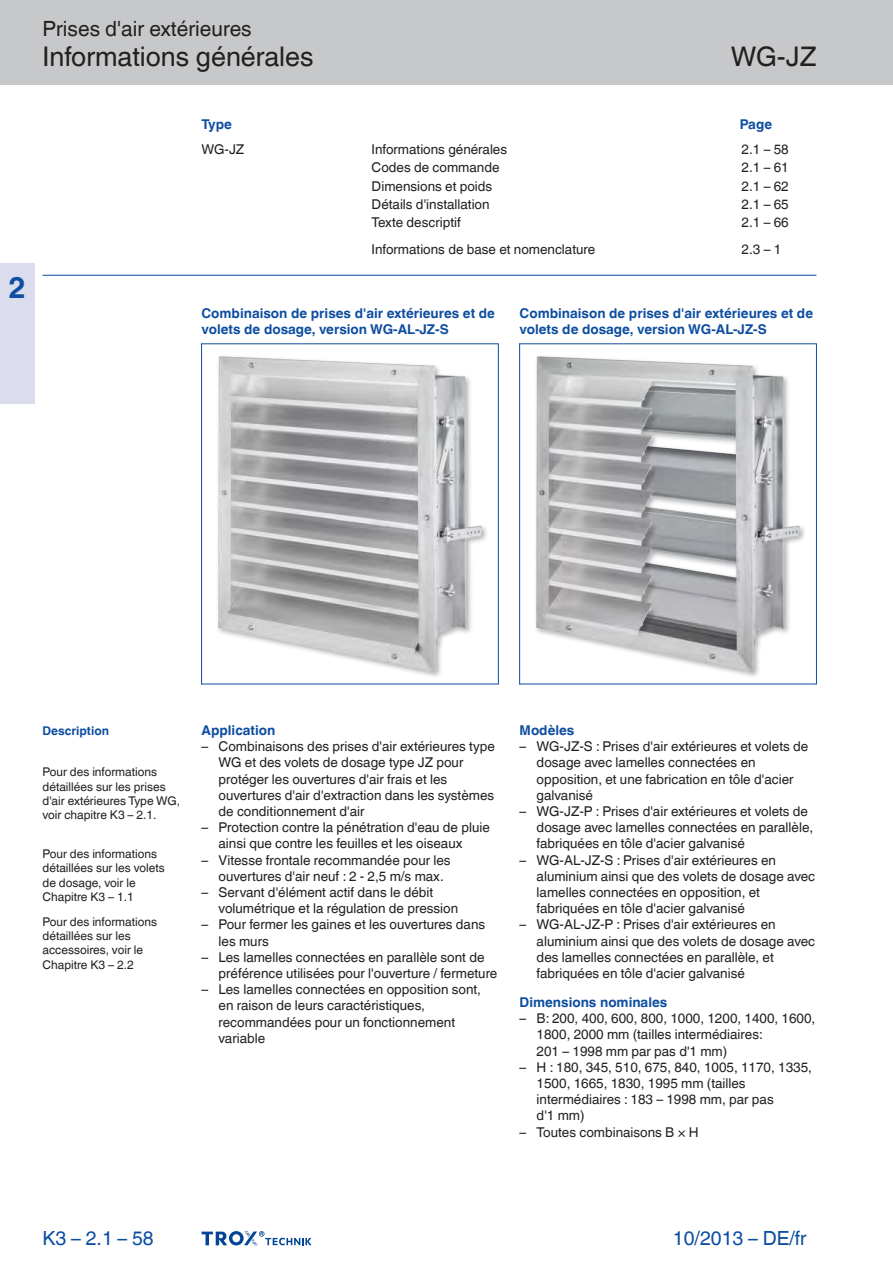
<style>
.page{position:relative;width:893px;height:1263px;background:#fff}
.page>*{position:absolute;margin:0;border:0;box-sizing:border-box;transform-origin:0 0}
.t1{font:700 30px "TROX Helvetica";color:#0d4da1}
.t2{font:27px "TROX Helvetica";color:#231f20}
.t3{font:21px "TROX Helvetica";color:#231f20}
.t4{font:19.5px "TROX Helvetica";color:#0d4da1}
.t5{font:13.5px/16.2px "TROX Helvetica";color:#231f20}
.t6{font:700 13.5px/16.2px "TROX Helvetica";color:#0d4da1}
.t7{font:12px/14.4px "TROX Helvetica";color:#231f20}
.t8{font:700 12px "TROX Helvetica";color:#0d4da1}
</style>
<div class="page">
<div style="left:0;top:0;width:893px;height:85px;background:#c7c8ca"></div>
<div style="left:0;top:264px;width:34px;height:140px;background:#dbddef"></div>
<hr style="left:43px;top:275px;width:773px;height:1px;background:#0d4da1">
<img style="left:205px;top:344px;width:290px;height:340px">
<img style="left:523px;top:344px;width:290px;height:340px">
<hr style="left:201px;top:343px;width:1px;height:341px;background:#0d4da1">
<hr style="left:498px;top:343px;width:1px;height:341px;background:#0d4da1">
<hr style="left:201px;top:343px;width:297px;height:1px;background:#0d4da1">
<hr style="left:201px;top:684px;width:297px;height:1px;background:#0d4da1">
<hr style="left:519px;top:343px;width:1px;height:341px;background:#0d4da1">
<hr style="left:816px;top:343px;width:1px;height:341px;background:#0d4da1">
<hr style="left:519px;top:343px;width:297px;height:1px;background:#0d4da1">
<hr style="left:519px;top:684px;width:297px;height:1px;background:#0d4da1">
<svg style="left:202px;top:1231px;width:110px;height:15px"></svg>
<h1 class="t1" style="left:8px;top:270px;width:19px">2</h1>
<h3 class="t3" style="left:43px;top:17px;width:211px">Prises d'air extérieures</h3>
<h2 class="t2" style="left:43px;top:41px;width:273px">Informations générales</h2>
<h2 class="t2" style="left:731px;top:41px;width:87px">WG-JZ</h2>
<p class="t6" style="left:202px;top:116px;width:32px">Type</p>
<p class="t5" style="left:202px;top:142px;width:44px">WG-JZ</p>
<p class="t5" style="left:372px;top:142px;width:137px">Informations générales</p>
<p class="t5" style="left:742px;top:142px;width:49px">2.1 – 58</p>
<p class="t5" style="left:372px;top:160px;width:129px">Codes de commande</p>
<p class="t5" style="left:742px;top:160px;width:49px">2.1 – 61</p>
<p class="t5" style="left:372px;top:178px;width:122px">Dimensions et poids</p>
<p class="t5" style="left:742px;top:178px;width:49px">2.1 – 62</p>
<p class="t5" style="left:372px;top:196px;width:119px">Détails d'installation</p>
<p class="t5" style="left:742px;top:196px;width:49px">2.1 – 65</p>
<p class="t5" style="left:372px;top:214px;width:91px">Texte descriptif</p>
<p class="t5" style="left:742px;top:214px;width:49px">2.1 – 66</p>
<p class="t6" style="left:740px;top:116px;width:34px">Page</p>
<p class="t5" style="left:372px;top:241px;width:225px">Informations de base et nomenclature</p>
<p class="t5" style="left:742px;top:241px;width:41px">2.3 – 1</p>
<p class="t6" style="left:202px;top:305px;width:295px">Combinaison de prises d'air extérieures et de volets de dosage, version WG-AL-JZ-S</p>
<p class="t6" style="left:520px;top:305px;width:295px">Combinaison de prises d'air extérieures et de volets de dosage, version WG-AL-JZ-S</p>
<p class="t8" style="left:43px;top:724px;width:68px">Description</p>
<p class="t7" style="left:43px;top:765px;width:139px">Pour des informations détaillées sur les prises d'air extérieures Type WG, voir chapitre K3 – 2.1.</p>
<p class="t7" style="left:43px;top:847px;width:124px">Pour des informations détaillées sur les volets de dosage, voir le<br>Chapitre K3 – 1.1</p>
<p class="t7" style="left:43px;top:914px;width:116px">Pour des informations détaillées sur les accessoires, voir le<br>Chapitre K3 – 2.2</p>
<p class="t6" style="left:202px;top:722px;width:75px">Application</p>
<p class="t5" style="left:219px;top:738px;width:278px;text-indent:-17px">– Combinaisons des prises d'air extérieures type WG et des volets de dosage type JZ pour protéger les ouvertures d'air frais et les ouvertures d'air d'extraction dans les systèmes de conditionnement d'air</p>
<p class="t5" style="left:219px;top:819px;width:273px;text-indent:-17px">– Protection contre la pénétration d'eau de pluie ainsi que contre les feuilles et les oiseaux</p>
<p class="t5" style="left:219px;top:852px;width:234px;text-indent:-17px">– Vitesse frontale recommandée pour les ouvertures d'air neuf : 2 - 2,5 m/s max.</p>
<p class="t5" style="left:219px;top:884px;width:241px;text-indent:-17px">– Servant d'élément actif dans le débit volumétrique et la régulation de pression</p>
<p class="t5" style="left:219px;top:917px;width:268px;text-indent:-17px">– Pour fermer les gaines et les ouvertures dans les murs</p>
<p class="t5" style="left:219px;top:949px;width:280px;text-indent:-17px">– Les lamelles connectées en parallèle sont de préférence utilisées pour l'ouverture / fermeture</p>
<p class="t5" style="left:219px;top:981px;width:264px;text-indent:-17px">– Les lamelles connectées en opposition sont, en raison de leurs caractéristiques, recommandées pour un fonctionnement variable</p>
<p class="t6" style="left:520px;top:722px;width:56px">Modèles</p>
<p class="t5" style="left:537px;top:738px;width:273px;text-indent:-17px">– WG-JZ-S : Prises d'air extérieures et volets de dosage avec lamelles connectées en opposition, et une fabrication en tôle d'acier galvanisé</p>
<p class="t5" style="left:537px;top:803px;width:278px;text-indent:-17px">– WG-JZ-P : Prises d'air extérieures et volets de dosage avec lamelles connectées en parallèle, fabriquées en tôle d'acier galvanisé</p>
<p class="t5" style="left:537px;top:852px;width:280px;text-indent:-17px">– WG-AL-JZ-S : Prises d'air extérieures en aluminium ainsi que des volets de dosage avec lamelles connectées en opposition, et fabriquées en tôle d'acier galvanisé</p>
<p class="t5" style="left:537px;top:917px;width:280px;text-indent:-17px">– WG-AL-JZ-P : Prises d'air extérieures en aluminium ainsi que des volets de dosage avec des lamelles connectées en parallèle, et fabriquées en tôle d'acier galvanisé</p>
<p class="t6" style="left:520px;top:994px;width:149px">Dimensions nominales</p>
<p class="t5" style="left:537px;top:1010px;width:280px;text-indent:-17px">– B: 200, 400, 600, 800, 1000, 1200, 1400, 1600,<br>1800, 2000 mm (tailles intermédiaires:<br>201 – 1998 mm par pas d'1 mm)</p>
<p class="t5" style="left:537px;top:1059px;width:277px;text-indent:-17px">– H : 180, 345, 510, 675, 840, 1005, 1170, 1335,<br>1500, 1665, 1830, 1995 mm (tailles intermédiaires : 183 – 1998 mm, par pas<br>d'1 mm)</p>
<p class="t5" style="left:520px;top:1124px;width:181px">– Toutes combinaisons B × H</p>
<h3 class="t4" style="left:43px;top:1227px;width:113px">K3 – 2.1 – 58</h3>
<h3 class="t4" style="left:673px;top:1227px;width:135px">10/2013 – DE/fr</h3>
</div>
